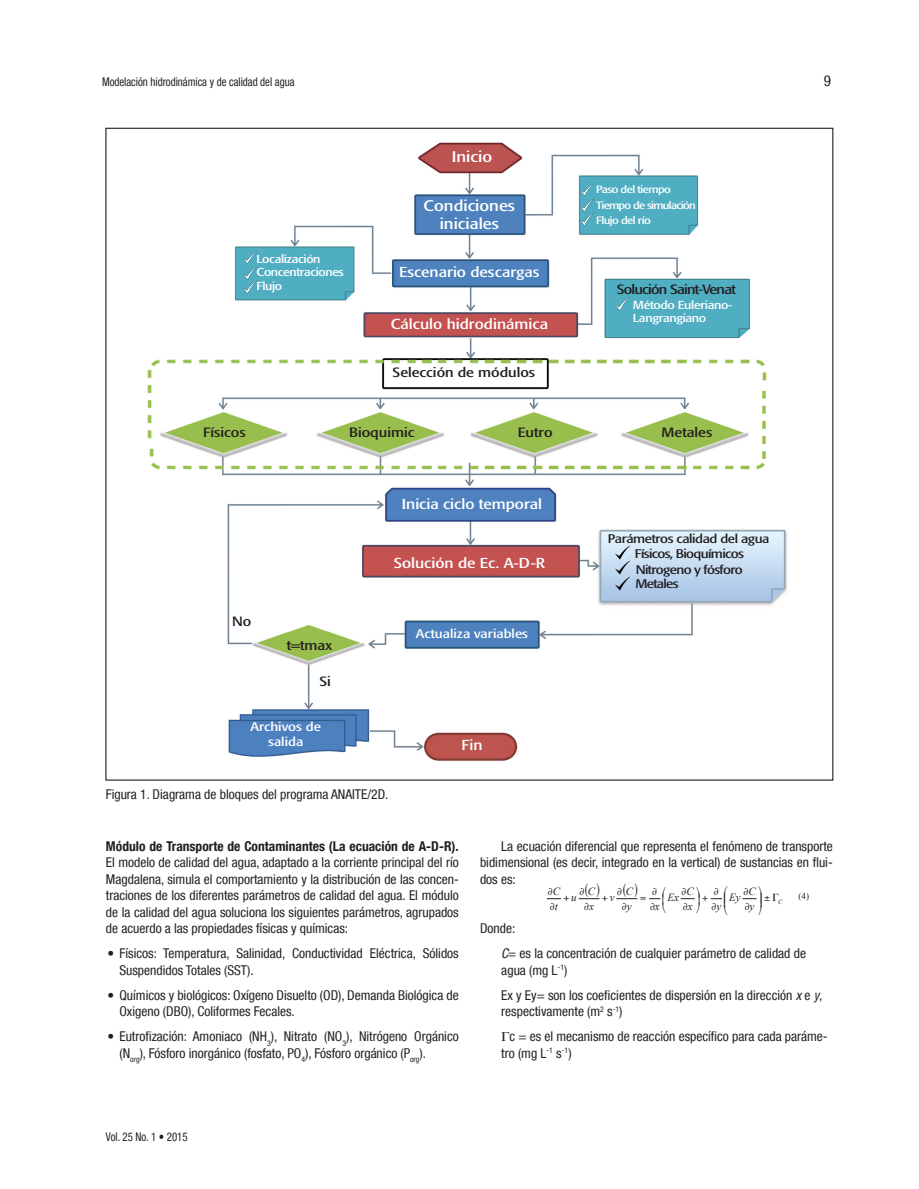
<style>
.page{position:relative;width:919px;height:1189px;background:#fff}
.page>*{position:absolute;margin:0;border:0;box-sizing:border-box;transform-origin:0 0}
.t1{font:condensed 15.3px/18.3px "Formata";color:#fff;text-align:center;scale:1.33 1}
.t2{font:condensed 15px "Helvetica Neue LT Com";color:#231f20}
.t3{font:condensed 14.25px "Formata";color:#fff;scale:1.33 1}
.texto_con_sangria{font:condensed 13.5px/16.5px "Helvetica Neue LT Com";color:#231f20}
.texto_justificado_a{font:condensed 13.5px/16.5px "Helvetica Neue LT Com";color:#231f20}
.t4{font:condensed 13.35px "Formata";color:#231f20;scale:1.33 1}
.t5{font:condensed 13.35px "Formata";letter-spacing:-.04em;color:#231f20;scale:1.33 1}
.t6{font:condensed 12.45px/15.5px "Formata";letter-spacing:-.04em;color:#231f20;text-align:center;scale:1.33 1}
.t7{font:condensed 12.45px/14.9px "Formata";color:#fff;text-align:center;scale:1.33 1}
.SUBTITULO_DE_ARTICUL{font:condensed 12px "Helvetica Neue LT Com";color:#231f20;scale:.9 1}
.t8{font:condensed 11.4px/13.6px "Formata";letter-spacing:-.025em;color:#fff;scale:1.33 1}
.t9{font:italic 10.95px "Times New Roman";color:#231f20}
.t10{font:condensed 10.5px/15.3px "Formata";letter-spacing:-.04em;color:#fff;scale:1.33 1}
.texto_info_de_la_rev{font:9px "Times New Roman";color:#231f20}
.t11{font:italic 6.45px "Times New Roman";color:#231f20}
.s1{font-weight:700}
.s2{font-style:italic}
</style>
<div class="page">
<img style="left:147px;top:142px;width:640px;height:619px">
<img style="left:243px;top:250px;width:14px;height:44px">
<img style="left:581px;top:182px;width:13px;height:44px">
<img style="left:615px;top:295px;width:14px;height:16px">
<img style="left:615px;top:544px;width:14px;height:47px">
<svg style="left:742px;top:898px;width:15px;height:2px"></svg>
<svg style="left:578px;top:898px;width:22px;height:2px"></svg>
<svg style="left:547px;top:898px;width:14px;height:2px"></svg>
<svg style="left:680px;top:898px;width:43px;height:2px"></svg>
<svg style="left:616px;top:898px;width:45px;height:2px"></svg>
<p class="SUBTITULO_DE_ARTICUL" style="left:102px;top:74px;width:215px">Modelación hidrodinámica y de calidad del agua</p>
<p class="t8" style="left:256px;top:252px;width:67px">Localización<br>Concentraciones<br>Flujo</p>
<p class="t1" style="left:452px;top:148px;width:32px">Inicio</p>
<p class="t1" style="left:424px;top:196px;width:70px">Condiciones iniciales</p>
<p class="t3" style="left:399px;top:263px;width:107px">Escenario descargas</p>
<p class="t3" style="left:391px;top:315px;width:120px">Cálculo hidrodinámica</p>
<p class="t4" style="left:392px;top:364px;width:109px">Selección de módulos</p>
<p class="t10" style="left:596px;top:182px;width:77px">Paso del tiempo<br>Tiempo de simulación<br>Flujo del río</p>
<p class="t5" style="left:617px;top:281px;width:91px">Solución Saint-Venat</p>
<p class="t8" style="left:633px;top:298px;width:76px">Método Euleriano-<br>Langrangiano</p>
<p class="t4" style="left:203px;top:424px;width:34px">Físicos</p>
<p class="t4" style="left:349px;top:424px;width:51px">Bioquimic</p>
<p class="t4" style="left:518px;top:424px;width:28px">Eutro</p>
<p class="t4" style="left:661px;top:424px;width:40px">Metales</p>
<p class="t4" style="left:232px;top:614px;width:16px">No</p>
<p class="t4" style="left:287px;top:637px;width:36px">t=tmax</p>
<p class="t4" style="left:319px;top:673px;width:10px">Si</p>
<p class="t7" style="left:250px;top:719px;width:55px">Archivos de salida</p>
<p class="t3" style="left:402px;top:495px;width:107px">Inicia ciclo temporal</p>
<p class="t3" style="left:394px;top:554px;width:115px">Solución de Ec. A-D-R</p>
<p class="t7" style="left:416px;top:626px;width:86px">Actualiza variables</p>
<p class="t3" style="left:461px;top:736px;width:17px">Fin</p>
<p class="t6" style="left:608px;top:531px;width:123px">Parámetros calidad del agua<br>Físicos, Bioquímicos<br>Nitrogeno y fósforo</p>
<p class="t6" style="left:635px;top:575px;width:34px">Metales</p>
<p class="t2" style="left:823px;top:72px;width:9px">9</p>
<p class="texto_con_sangria" style="left:106px;top:785px;width:284px">Figura 1. Diagrama de bloques del programa ANAITE/2D.</p>
<p class="texto_con_sangria" style="left:106px;top:837px;width:354px;text-align:justify"><span class="s1">Módulo de Transporte de Contaminantes (La ecuación de A-D-R).<br></span>El modelo de calidad del agua, adaptado a la corriente principal del río Magdalena, simula el comportamiento y la distribución de las concen&shy;traciones de los diferentes parámetros de calidad del agua. El módulo de la calidad del agua soluciona los siguientes parámetros, agrupados de acuerdo a las propiedades físicas y químicas:</p>
<p class="texto_con_sangria" style="left:119px;top:944px;width:341px;text-indent:-12px">• Físicos: Temperatura, Salinidad, Conductividad Eléctrica, Sólidos<br>Suspendidos Totales (SST).</p>
<p class="texto_con_sangria" style="left:119px;top:986px;width:341px;text-indent:-12px">• Químicos y biológicos: Oxígeno Disuelto (OD), Demanda Biológica de<br>Oxigeno (DBO), Coliformes Fecales.</p>
<p class="texto_con_sangria" style="left:119px;top:1027px;width:341px;text-indent:-12px">• Eutrofización: Amoniaco (NH<sub>3</sub>), Nitrato (NO<sub>3</sub>), Nitrógeno Orgánico (N<sub>org</sub>), Fósforo inorgánico (fosfato, PO<sub>4</sub>), Fósforo orgánico (P<sub>org</sub>).</p>
<p class="texto_con_sangria" style="left:480px;top:837px;width:354px;text-align:justify;text-indent:21px">La ecuación diferencial que representa el fenómeno de transporte bidimensional (es decir, integrado en la vertical) de sustancias en flui&shy;dos es:</p>
<p class="t11" style="left:778px;top:897px;width:6px">C</p>
<p class="t9" style="left:749px;top:898px;width:6px">y</p>
<p class="t9" style="left:553px;top:883px;width:9px">C</p>
<p class="t9" style="left:588px;top:883px;width:9px">C</p>
<p class="t9" style="left:626px;top:883px;width:9px">C</p>
<p class="t9" style="left:686px;top:883px;width:9px">C</p>
<p class="t9" style="left:748px;top:883px;width:9px">C</p>
<p class="texto_info_de_la_rev" style="left:798px;top:889px;width:12px">(4)</p>
<p class="t9" style="left:667px;top:890px;width:13px">Ex</p>
<p class="t9" style="left:729px;top:890px;width:13px">Ey</p>
<p class="t9" style="left:571px;top:890px;width:7px">u</p>
<p class="t9" style="left:610px;top:890px;width:6px">v</p>
<p class="t9" style="left:555px;top:898px;width:5px">t</p>
<p class="t9" style="left:589px;top:898px;width:6px">x</p>
<p class="t9" style="left:627px;top:898px;width:6px">y</p>
<p class="t9" style="left:655px;top:898px;width:6px">x</p>
<p class="t9" style="left:688px;top:898px;width:6px">x</p>
<p class="t9" style="left:716px;top:898px;width:6px">y</p>
<p class="texto_con_sangria" style="left:480px;top:919px;width:37px">Donde:</p>
<p class="texto_justificado_a" style="left:501px;top:944px;width:306px"><span class="s2">C</span>= es la concentración de cualquier parámetro de calidad de agua (mg L<sup>-1</sup>)</p>
<p class="texto_justificado_a" style="left:501px;top:986px;width:323px">Ex y Ey= son los coeficientes de dispersión en la dirección <span class="s2">x</span> e <span class="s2">y</span>, respectivamente (m<sup>2</sup> s<sup>-1</sup>)</p>
<p class="texto_justificado_a" style="left:501px;top:1027px;width:328px;text-indent:8px">c = es el mecanismo de reacción específico para cada paráme&shy;tro (mg L<sup>-1</sup> s<sup>-1</sup>)</p>
<p class="SUBTITULO_DE_ARTICUL" style="left:106px;top:1128px;width:92px">Vol. 25 No. 1 • 2015</p>
</div>
